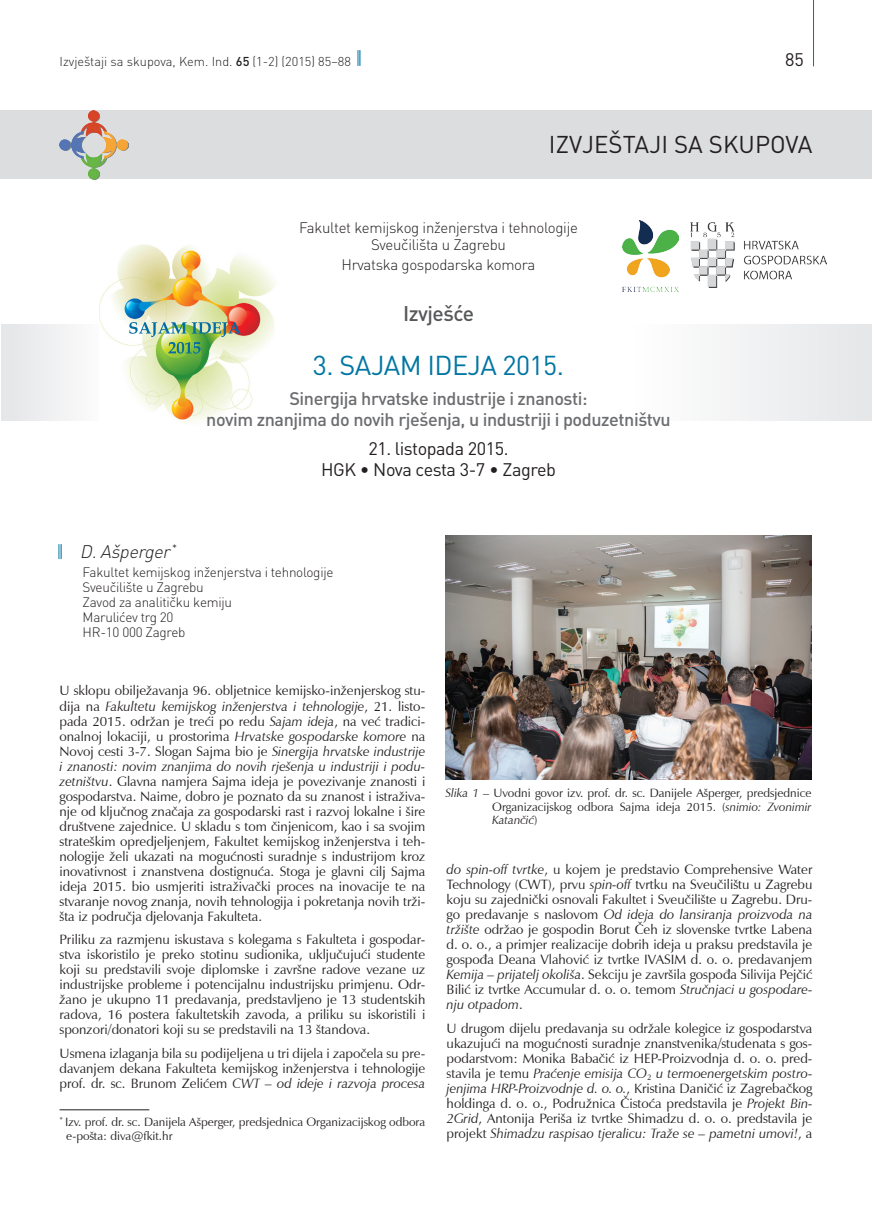
<style>
.page{position:relative;width:872px;height:1212px;background:#fff}
.page>*{position:absolute;margin:0;border:0;box-sizing:border-box;transform-origin:0 0}
._26_Tekst_rubrike{font:27px "DIN Pro";letter-spacing:-.02em;color:#0076a3}
.t1{font:24px "DIN Pro";color:#231f20}
._26_Tekst_rubrike-2{font:500 21px "DIN Pro";letter-spacing:-.025em;color:#57585a}
._26_Tekst_rubrike-3{font:500 18px/21px "DIN Pro";letter-spacing:-.025em;color:#6c6d70;text-align:center}
._26_Tekst_rubrike-4{font:18px/21px "DIN Pro";letter-spacing:-.025em;color:#231f20;text-align:center}
._24_Autor_rubrike{font:italic 300 18px "DIN Pro";color:#231f20}
._26_Tekst_rubrike-5{font:300 15px/16.5px "DIN Pro";letter-spacing:-.02em;color:#231f20;text-align:center}
._26_Tekst_rubrike-6{font:13.5px/15px "Zapf Humanist Roman KUI";color:#231f20;text-align:justify}
._25_Adresa_autora_ru{font:300 13.5px/15px "DIN Pro";letter-spacing:-.02em;color:#231f20}
.t2{font:300 12.75px "DIN Pro";color:#231f20}
._12_POTPIS_-_SLIKA{font:12px/13.5px "Zapf Humanist Roman KUI";color:#231f20;text-align:justify}
._06_AUTOR_ZA_DOPISIV{font:12px "Zapf Humanist Roman KUI";color:#231f20}
.s1{font-weight:500}
.s2{font-weight:300}
.s3{font-family:"Zapf Humanist Italic KUI"}
</style>
<div class="page">
<svg style="left:357px;top:50px;width:3px;height:16px"></svg>
<hr style="left:813px;top:0;width:1px;height:66px;background:#0076a3">
<div style="left:0;top:111px;width:872px;height:68px;background:#dcdddf"></div>
<img style="left:60px;top:110px;width:69px;height:69px">
<div style="left:1px;top:324px;width:107px;height:96px;background:#f0f0f1"></div>
<div style="left:635px;top:324px;width:237px;height:96px;background:#f2f2f3"></div>
<svg style="left:59px;top:544px;width:3px;height:15px"></svg>
<img style="left:445px;top:535px;width:366px;height:244px">
<img style="left:99px;top:244px;width:177px;height:178px">
<img style="left:129px;top:322px;width:112px;height:12px">
<img style="left:622px;top:220px;width:57px;height:71px">
<img style="left:691px;top:222px;width:135px;height:65px">
<hr style="left:60px;top:1109px;width:89px;height:1px;background:#231f20">
<p class="t2" style="left:60px;top:53px;width:293px">Izvještaji sa skupova, Kem. Ind. <span class="s1">65</span> (1-2) (2015) 85–88</p>
<p class="_26_Tekst_rubrike-4" style="left:785px;top:48px;width:20px">85</p>
<h2 class="t1" style="left:549px;top:128px;width:265px">IZVJEŠTAJI SA SKUPOVA</h2>
<p class="_26_Tekst_rubrike-5" style="left:299px;top:219px;width:280px">Fakultet kemijskog inženjerstva i tehnologije<br>Sveučilišta u Zagrebu</p>
<p class="_26_Tekst_rubrike-5" style="left:341px;top:256px;width:195px">Hrvatska gospodarska komora</p>
<p class="_26_Tekst_rubrike-2" style="left:403px;top:299px;width:73px">Izvješće</p>
<p class="_26_Tekst_rubrike" style="left:313px;top:347px;width:252px">3. SAJAM IDEJA 2015.</p>
<p class="_26_Tekst_rubrike-3" style="left:206px;top:387px;width:466px">Sinergija hrvatske industrije i znanosti:<br>novim znanjima do novih rješenja, u industriji i poduzetništvu</p>
<p class="_26_Tekst_rubrike-4" style="left:321px;top:438px;width:236px">21. listopada 2015.<br>HGK <span class="s2">•</span> Nova cesta 3-7 <span class="s2">•</span> Zagreb</p>
<p class="_24_Autor_rubrike" style="left:80px;top:539px;width:99px">D.Ašperger<sup>*</sup></p>
<p class="_25_Adresa_autora_ru" style="left:83px;top:564px;width:252px">Fakultet kemijskog inženjerstva i tehnologije<br>Sveučilište u Zagrebu<br>Zavod za analitičku kemiju<br>Marulićev trg 20<br>HR-10 000 Zagreb</p>
<p class="_26_Tekst_rubrike-6" style="left:60px;top:684px;width:367px">U sklopu obilježavanja 96. obljetnice kemijsko-inženjerskog stu&shy;dija na <span class="s3">Fakultetu kemijskog inženjerstva i tehnologije</span>, 21. listo&shy;pada 2015. održan je treći po redu <span class="s3">Sajam ideja</span>, na već tradici&shy;onalnoj lokaciji, u prostorima <span class="s3">Hrvatske gospodarske komore</span> na Novoj cesti 3-7. Slogan Sajma bio je <span class="s3">Sinergija hrvatske industrije i znanosti: novim znanjima do novih rješenja u industriji i podu&shy;zetništvu</span>. Glavna namjera Sajma ideja je povezivanje znanosti i gospodarstva. Naime, dobro je poznato da su znanost i istraživa&shy;nje od ključnog značaja za gospodarski rast i razvoj lokalne i šire društvene zajednice. U skladu s tom činjenicom, kao i sa svojim strateškim opredjeljenjem, Fakultet kemijskog inženjerstva i teh&shy;nologije želi ukazati na mogućnosti suradnje s industrijom kroz inovativnost i znanstvena dostignuća. Stoga je glavni cilj Sajma ideja 2015. bio usmjeriti istraživački proces na inovacije te na stvaranje novog znanja, novih tehnologija i pokretanja novih trži&shy;šta iz područja djelovanja Fakulteta.</p>
<p class="_26_Tekst_rubrike-6" style="left:60px;top:933px;width:367px">Priliku za razmjenu iskustava s kolegama s Fakulteta i gospodar&shy;stva iskoristilo je preko stotinu sudionika, uključujući studente koji su predstavili svoje diplomske i završne radove vezane uz industrijske probleme i potencijalnu industrijsku primjenu. Odr&shy;žano je ukupno 11 predavanja, predstavljeno je 13 studentskih radova, 16 postera fakultetskih zavoda, a priliku su iskoristili i sponzori/donatori koji su se predstavili na 13 štandova.</p>
<p class="_26_Tekst_rubrike-6" style="left:60px;top:1046px;width:367px">Usmena izlaganja bila su podijeljena u tri dijela i započela su pre&shy;davanjem dekana Fakulteta kemijskog inženjerstva i tehnologije prof. dr. sc. Brunom Zelićem <span class="s3">CWT – od ideje i razvoja procesa</span></p>
<p class="_06_AUTOR_ZA_DOPISIV" style="left:60px;top:1114px;width:367px"><sup>*</sup> Izv. prof. dr. sc. Danijela Ašperger, predsjednica Organizacijskog odbora</p>
<p class="_06_AUTOR_ZA_DOPISIV" style="left:66px;top:1127px;width:108px">e-pošta: diva@fkit.hr</p>
<p class="_12_POTPIS_-_SLIKA" style="left:492px;top:787px;width:321px;text-indent:-46px"><span class="s3">Slika 1</span> – Uvodni govor izv. prof. dr. sc. Danijele Ašperger, predsjednice Organizacijskog odbora Sajma ideja 2015. (<span class="s3">snimio: Zvonimir Katančić</span>)</p>
<p class="_26_Tekst_rubrike-6" style="left:446px;top:863px;width:367px"><span class="s3">do spin-off tvrtke</span>, u kojem je predstavio Comprehensive Water Technology (CWT), prvu <span class="s3">spin-off</span> tvrtku na Sveučilištu u Zagrebu koju su zajednički osnovali Fakultet i Sveučilište u Zagrebu. Dru&shy;go predavanje s naslovom <span class="s3">Od ideja do lansiranja proizvoda na tržište</span> održao je gospodin Borut Čeh iz slovenske tvrtke Labena d. o. o., a primjer realizacije dobrih ideja u praksu predstavila je gospođa Deana Vlahović iz tvrtke IVASIM d. o. o. predavanjem <span class="s3">Kemija – prijatelj okoliša</span>. Sekciju je završila gospođa Silivija Pejčić Bilić iz tvrtke Accumular d. o. o. temom <span class="s3">Stručnjaci u gospodare&shy;nju otpadom</span>.</p>
<p class="_26_Tekst_rubrike-6" style="left:446px;top:1021px;width:367px">U drugom dijelu predavanja su održale kolegice iz gospodarstva ukazujući na mogućnosti suradnje znanstvenika/studenata s gos&shy;podarstvom: Monika Babačić iz HEP-Proizvodnja d. o. o. pred&shy;stavila je temu <span class="s3">Praćenje emisija CO</span><sub>2</sub> <span class="s3">u termoenergetskim postro&shy;jenjima HRP-Proizvodnje d. o. o.</span>, Kristina Daničić iz Zagrebačkog holdinga d. o. o., Podružnica Čistoća predstavila je <span class="s3">Projekt Bin-2Grid</span>, Antonija Periša iz tvrtke Shimadzu d. o. o. predstavila je projekt <span class="s3">Shimadzu raspisao tjeralicu: Traže se – pametni umovi!</span>, a</p>
</div>
